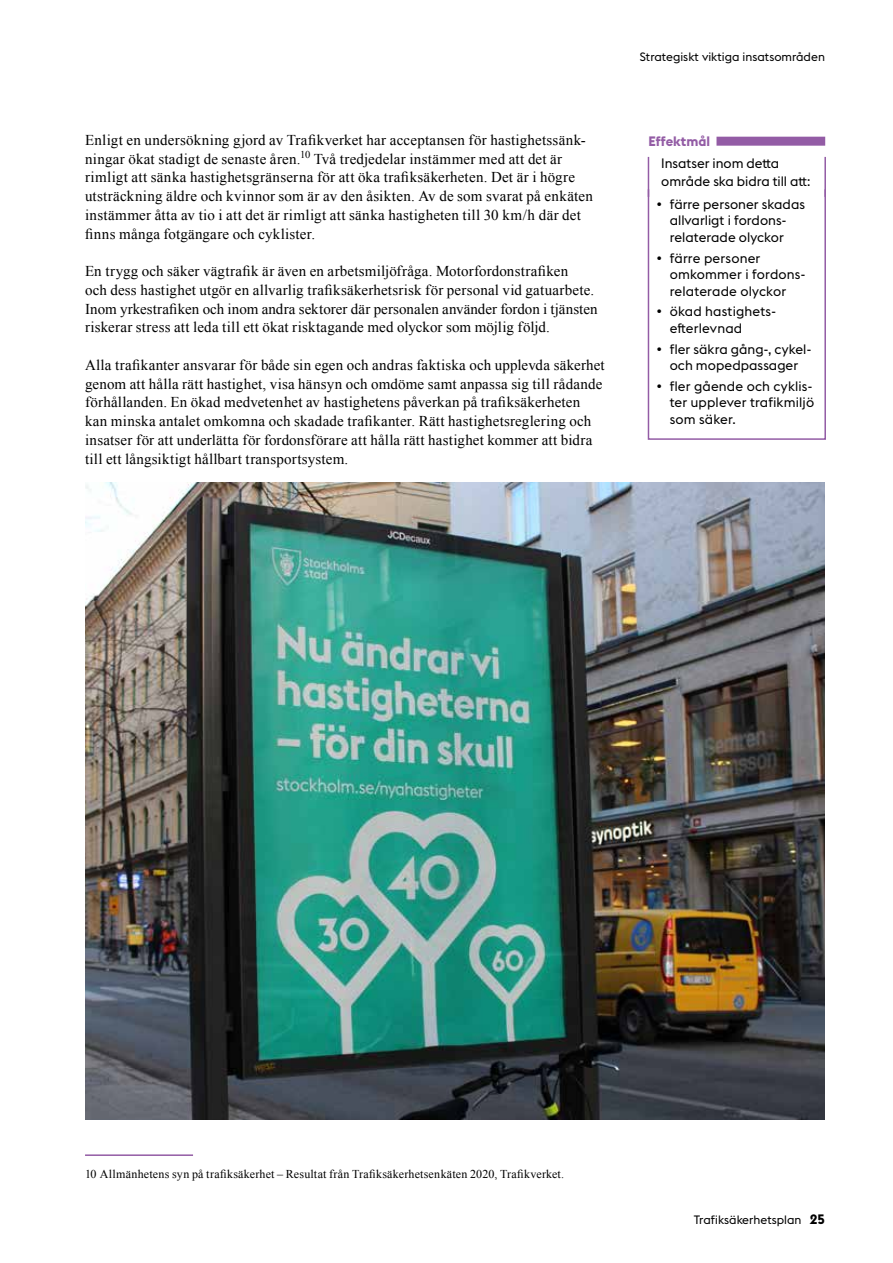
<style>
.page{position:relative;width:893px;height:1263px;background:#fff}
.page>*{position:absolute;margin:0;border:0;box-sizing:border-box;transform-origin:0 0}
.t1{font:15px/18.8px "Times New Roman";letter-spacing:.015em;color:#000}
.t2{font:13.5px/16.5px "Stockholm Type";letter-spacing:.005em;color:#000}
.t3{font:700 13.5px "Stockholm Type";color:#935ca5}
.t4{font:12px "Times New Roman";letter-spacing:.02em;color:#000}
.t5{font:12px "Stockholm Type";color:#000}
.s1{font-weight:700;font-size:13.5px}
</style>
<div class="page">
<div style="left:716px;top:137px;width:109px;height:9px;background:#935ca5"></div>
<hr style="left:648px;top:157px;width:1px;height:40px;background:#935ca5">
<hr style="left:824px;top:157px;width:2px;height:40px;background:#935ca5">
<div style="left:648px;top:189px;width:178px;height:251px;border:2px solid #935ca5"></div>
<hr style="left:85px;top:1154px;width:108px;height:2px;background:#935ca5">
<img style="left:85px;top:482px;width:740px;height:638px">
<p class="t1" style="left:85px;top:130px;width:509px">Enligt en undersökning gjord av Trafikverket har acceptansen för hastighetssänk&shy;ningar ökat stadigt de senaste åren.<sup>10</sup> Två tredjedelar instämmer med att det är rimligt att sänka hastighetsgränserna för att öka trafiksäkerheten. Det är i högre utsträckning äldre och kvinnor som är av den åsikten. Av de som svarat på enkäten instämmer åtta av tio i att det är rimligt att sänka hastigheten till 30 km/h där det finns många fotgängare och cyklister.</p>
<p class="t1" style="left:85px;top:261px;width:514px">En trygg och säker vägtrafik är även en arbetsmiljöfråga. Motorfordonstrafiken<br>och dess hastighet utgör en allvarlig trafiksäkerhetsrisk för personal vid gatuarbete.<br>Inom yrkestrafiken och inom andra sektorer där personalen använder fordon i tjänsten riskerar stress att leda till ett ökat risktagande med olyckor som möjlig följd.</p>
<p class="t1" style="left:85px;top:355px;width:521px">Alla trafikanter ansvarar för både sin egen och andras faktiska och upplevda säkerhet genom att hålla rätt hastighet, visa hänsyn och omdöme samt anpassa sig till rådande förhållanden. En ökad medvetenhet av hastighetens påverkan på trafiksäkerheten kan minska antalet omkomna och skadade trafikanter. Rätt hastighetsreglering och insatser för att underlätta för fordonsförare att hålla rätt hastighet kommer att bidra till ett långsiktigt hållbart transportsystem.</p>
<p class="t5" style="left:640px;top:48px;width:187px">Strategiskt viktiga insatsområden</p>
<p class="t3" style="left:648px;top:131px;width:63px">Effektmål</p>
<p class="t2" style="left:661px;top:153px;width:151px;line-height:18px">Insatser inom detta område ska bidra till att:</p>
<p class="t2" style="left:670px;top:195px;width:137px;text-indent:-13px">• färre personer skadas allvarligt i fordons&shy;relaterade olyckor</p>
<p class="t2" style="left:670px;top:249px;width:137px;text-indent:-13px">• färre personer omkommer i fordons&shy;relaterade olyckor</p>
<p class="t2" style="left:670px;top:303px;width:108px;text-indent:-13px">• ökad hastighets&shy;efterlevnad</p>
<p class="t2" style="left:657px;top:340px;width:156px;text-align:center">• fler säkra gång-, cykel&shy;och mopedpassager</p>
<p class="t2" style="left:670px;top:377px;width:146px;text-indent:-13px">• fler gående och cyklis&shy;ter upplever trafikmiljö som säker.</p>
<p class="t4" style="left:85px;top:1166px;width:481px">10 Allmänhetens syn på trafiksäkerhet – Resultat från Trafiksäkerhetsenkäten 2020, Trafikverket.</p>
<p class="t5" style="left:694px;top:1212px;width:133px">Trafiksäkerhetsplan <span class="s1">25</span></p>
</div>
